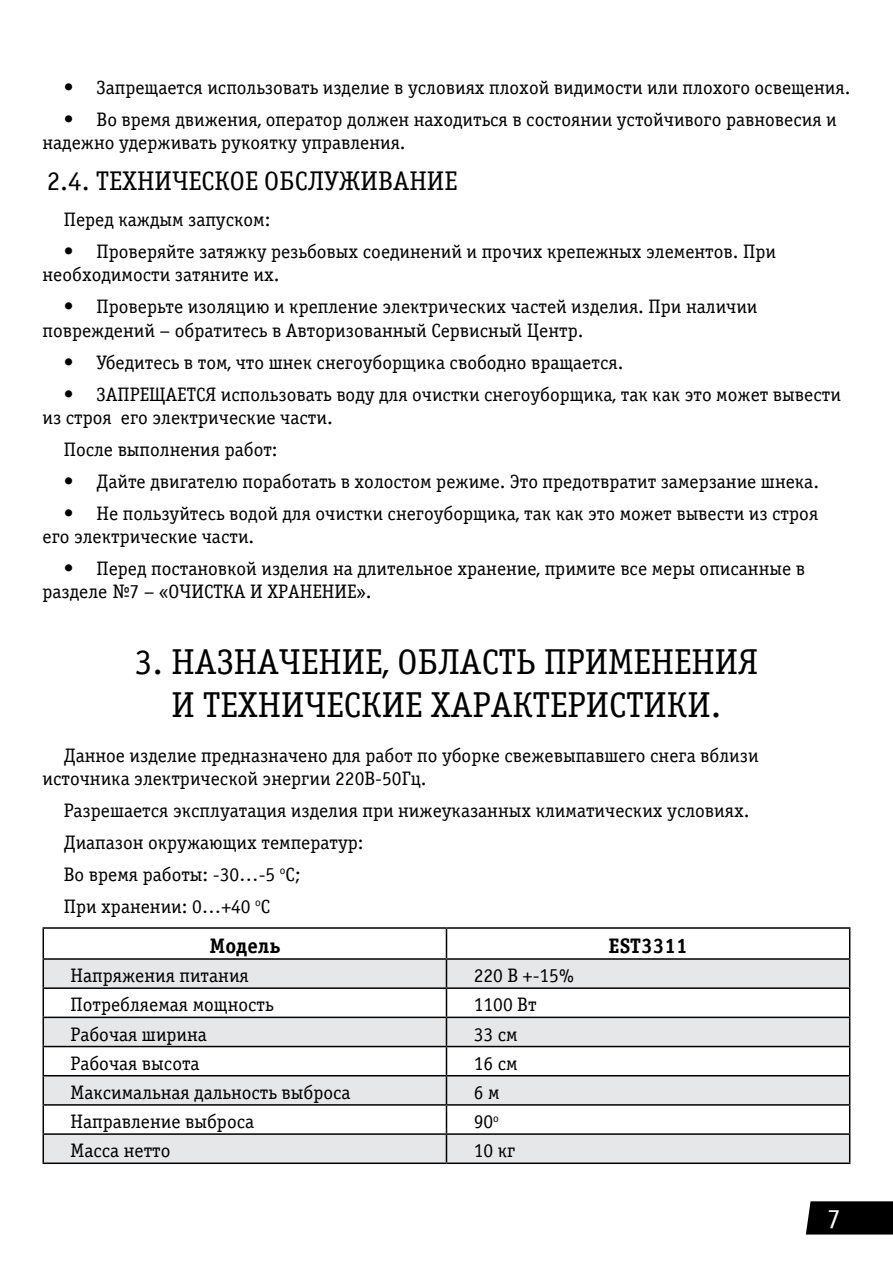
<style>
.page{position:relative;width:893px;height:1263px;background:#fff}
.page>*{position:absolute;margin:0;border:0;box-sizing:border-box;transform-origin:0 0}
.t1{font:36px/43.2px "Officina Serif CTT";color:#000;text-align:center}
.t2{font:27px "Officina Serif CTT";color:#000}
.t3{font:27px "Officina Serif CTT";color:#fff}
.t4{font:700 21px "Officina Serif CTT";color:#000}
.t5{font:19.5px/23.4px "Officina Serif CTT";color:#000}
</style>
<div class="page">
<div style="left:806px;top:1201px;width:87px;height:33px;background:#000"></div>
<svg style="left:44px;top:960px;width:805px;height:202px;fill:#e6e7e8"></svg>
<hr style="left:43px;top:927px;width:403px;height:2px;background:#000">
<hr style="left:446px;top:927px;width:404px;height:2px;background:#000">
<hr style="left:43px;top:958px;width:403px;height:2px;background:#000">
<hr style="left:446px;top:958px;width:404px;height:2px;background:#000">
<hr style="left:43px;top:987px;width:403px;height:2px;background:#000">
<hr style="left:446px;top:987px;width:404px;height:2px;background:#000">
<hr style="left:43px;top:1016px;width:403px;height:2px;background:#000">
<hr style="left:446px;top:1016px;width:404px;height:2px;background:#000">
<hr style="left:43px;top:1046px;width:403px;height:1px;background:#000">
<hr style="left:446px;top:1046px;width:404px;height:1px;background:#000">
<hr style="left:43px;top:1075px;width:403px;height:1px;background:#000">
<hr style="left:446px;top:1075px;width:404px;height:1px;background:#000">
<hr style="left:43px;top:1104px;width:403px;height:2px;background:#000">
<hr style="left:446px;top:1104px;width:404px;height:2px;background:#000">
<hr style="left:43px;top:1133px;width:403px;height:2px;background:#000">
<svg style="left:43px;top:929px;width:1px;height:233px"></svg>
<hr style="left:446px;top:1133px;width:404px;height:2px;background:#000">
<svg style="left:446px;top:929px;width:1px;height:233px"></svg>
<svg style="left:849px;top:929px;width:1px;height:233px"></svg>
<hr style="left:43px;top:1162px;width:403px;height:2px;background:#000">
<hr style="left:446px;top:1162px;width:404px;height:2px;background:#000">
<p class="t5" style="left:64px;top:76px;width:788px">• Запрещается использовать изделие в условиях плохой видимости или плохого освещения.</p>
<p class="t5" style="left:43px;top:108px;width:796px;text-indent:21px">• Во время движения, оператор должен находиться в состоянии устойчивого равновесия и надежно удерживать рукоятку управления.</p>
<h2 class="t2" style="left:47px;top:166px;width:412px">2.4. ТЕХНИЧЕСКОЕ ОБСЛУЖИВАНИЕ</h2>
<p class="t5" style="left:64px;top:208px;width:208px">Перед каждым запуском:</p>
<p class="t5" style="left:43px;top:240px;width:735px;text-indent:21px">• Проверяйте затяжку резьбовых соединений и прочих крепежных элементов. При необходимости затяните их.</p>
<p class="t5" style="left:43px;top:295px;width:716px;text-indent:21px">• Проверьте изоляцию и крепление электрических частей изделия. При наличии повреждений – обратитесь в Авторизованный Сервисный Центр.</p>
<p class="t5" style="left:64px;top:351px;width:561px">• Убедитесь в том, что шнек снегоуборщика свободно вращается.</p>
<p class="t5" style="left:43px;top:382px;width:800px;text-indent:21px">• ЗАПРЕЩАЕТСЯ использовать воду для очистки снегоуборщика, так как это может вывести из строя его электрические части.</p>
<p class="t5" style="left:64px;top:438px;width:215px">После выполнения работ:</p>
<p class="t5" style="left:64px;top:470px;width:757px">• Дайте двигателю поработать в холостом режиме. Это предотвратит замерзание шнека.</p>
<p class="t5" style="left:43px;top:502px;width:777px;text-indent:21px">• Не пользуйтесь водой для очистки снегоуборщика, так как это может вывести из строя его электрические части.</p>
<p class="t5" style="left:43px;top:557px;width:764px;text-indent:21px">• Перед постановкой изделия на длительное хранение, примите все меры описанные в разделе №7 – «ОЧИСТКА И ХРАНЕНИЕ».</p>
<h1 class="t1" style="left:135px;top:641px;width:625px">3. НАЗНАЧЕНИЕ, ОБЛАСТЬ ПРИМЕНЕНИЯ<br>И ТЕХНИЧЕСКИЕ ХАРАКТЕРИСТИКИ.</h1>
<p class="t5" style="left:43px;top:744px;width:718px;text-indent:21px">Данное изделие предназначено для работ по уборке свежевыпавшего снега вблизи источника электрической энергии 220В-50Гц.</p>
<p class="t5" style="left:64px;top:795px;width:687px;line-height:32px">Разрешается эксплуатация изделия при нижеуказанных климатических условиях.<br>Диапазон окружающих температур:<br>Во время работы: -30…-5 <sup>о</sup>С;<br>При хранении: 0…+40 <sup>о</sup>C</p>
<p class="t4" style="left:209px;top:934px;width:72px">Модель</p>
<p class="t4" style="left:608px;top:934px;width:81px">EST3311</p>
<p class="t5" style="left:71px;top:964px;width:180px">Напряжения питания</p>
<p class="t5" style="left:474px;top:964px;width:102px">220 В +-15%</p>
<p class="t5" style="left:71px;top:993px;width:205px">Потребляемая мощность</p>
<p class="t5" style="left:474px;top:993px;width:64px">1100 Вт</p>
<p class="t5" style="left:71px;top:1022px;width:138px">Рабочая ширина</p>
<p class="t5" style="left:474px;top:1022px;width:45px">33 см</p>
<p class="t5" style="left:71px;top:1052px;width:131px">Рабочая высота</p>
<p class="t5" style="left:474px;top:1052px;width:45px">16 см</p>
<p class="t5" style="left:71px;top:1081px;width:282px">Максимальная дальность выброса</p>
<p class="t5" style="left:474px;top:1081px;width:27px">6 м</p>
<p class="t5" style="left:71px;top:1110px;width:185px">Направление выброса</p>
<p class="t5" style="left:474px;top:1110px;width:27px">90<sup>o</sup></p>
<p class="t5" style="left:71px;top:1139px;width:102px">Масса нетто</p>
<p class="t5" style="left:474px;top:1139px;width:43px">10 кг</p>
<h2 class="t3" style="left:827px;top:1204px;width:15px">7</h2>
</div>
